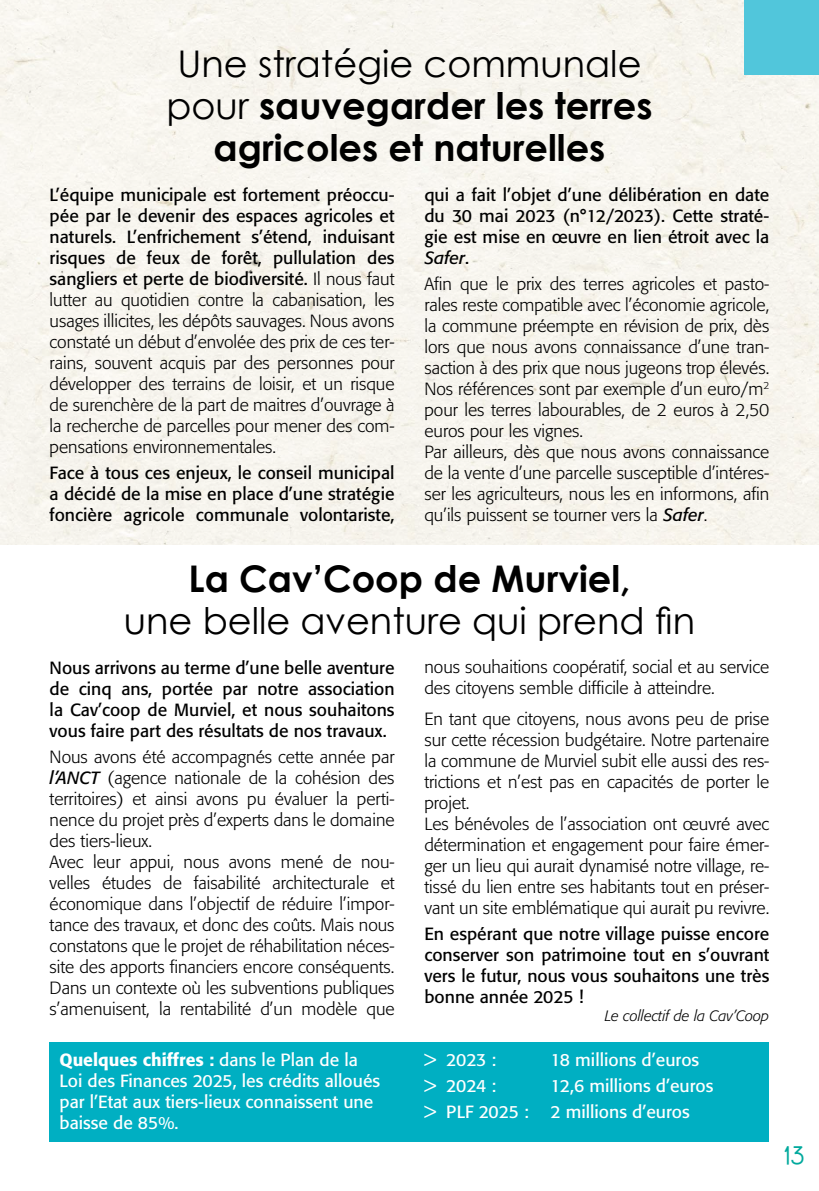
<style>
.page{position:relative;width:819px;height:1191px;background:#fff}
.page>*{position:absolute;margin:0;border:0;box-sizing:border-box;transform-origin:0 0}
.t1{font:700 36.75px/42px "Century Gothic";color:#000;text-align:center}
.t2{font:36.75px "Century Gothic";color:#000}
.t3{font:700 24.5px "Coamei";color:#00a99d}
.t4{font:300 17.5px/21px "Formata";color:#000}
.t5{font:17.5px/21px "Formata";color:#000;text-align:justify}
.t6{font:17.5px/21px "Formata";color:#fff}
.t7{font:italic 300 14.88px "Formata";color:#000}
.s1{font-weight:400}
.s2{font-style:italic}
.s3{font-weight:400;font-style:italic}
.s4{font-weight:500}
</style>
<div class="page">
<div style="left:0;top:0;width:819px;height:544px;background:#f7f5ef"></div>
<div style="left:50px;top:1042px;width:719px;height:99px;background:#00afc2"></div>
<div style="left:744px;top:0;width:75px;height:74px;background:#51c6db"></div>
<h1 class="t1" style="left:166px;top:42px;width:487px"><span class="s1">Une stratégie communale pour</span> sauvegarder les terres agricoles et naturelles</h1>
<p class="t5" style="left:424px;top:184px;width:346px">qui a fait l’objet d’une délibération en date du 30 mai 2023 (n°12/2023). Cette straté&shy;gie est mise en œuvre en lien étroit avec la <span class="s2">Safer</span>.</p>
<p class="t4" style="left:424px;top:274px;width:346px">Afin que le prix des terres agricoles et pasto&shy;rales reste compatible avec l’économie agricole, la commune préempte en révision de prix, dès lors que nous avons connaissance d’une tran&shy;saction à des prix que nous jugeons trop élevés.<br>Nos références sont par exemple d’un euro/m<sup>2 </sup>pour les terres labourables, de 2 euros à 2,50 euros pour les vignes.<br>Par ailleurs, dès que nous avons connaissance de la vente d’une parcelle susceptible d’intéres&shy;ser les agriculteurs, nous les en informons, afin qu’ils puissent se tourner vers la <span class="s3">Safer</span>.</p>
<p class="t4" style="left:50px;top:185px;width:346px;text-align:justify"><span class="s1">L’équipe municipale est fortement préoccu&shy;pée par le devenir des espaces agricoles et naturels. L’enfrichement s’étend, induisant risques de feux de forêt, pullulation des sangliers et perte de biodiversité.</span> Il nous faut lutter au quotidien contre la cabanisation, les usages illicites, les dépôts sauvages. Nous avons constaté un début d’envolée des prix de ces ter&shy;rains, souvent acquis par des personnes pour développer des terrains de loisir, et un risque de surenchère de la part de maitres d’ouvrage à la recherche de parcelles pour mener des com&shy;pensations environnementales.</p>
<p class="t5" style="left:50px;top:462px;width:346px">Face à tous ces enjeux, le conseil municipal a décidé de la mise en place d’une stratégie foncière agricole communale volontariste,</p>
<h1 class="t1" style="left:188px;top:557px;width:443px">La Cav’Coop de Murviel,</h1>
<h1 class="t2" style="left:124px;top:598px;width:572px">une belle aventure qui prend fin</h1>
<p class="t4" style="left:424px;top:656px;width:346px">nous souhaitions coopératif, social et au service des citoyens semble difficile à atteindre.</p>
<p class="t4" style="left:424px;top:708px;width:346px">En tant que citoyens, nous avons peu de prise sur cette récession budgétaire. Notre partenaire la commune de Murviel subit elle aussi des res&shy;trictions et n’est pas en capacités de porter le projet.<br>Les bénévoles de l’association ont œuvré avec détermination et engagement pour faire émer&shy;ger un lieu qui aurait dynamisé notre village, re&shy;tissé du lien entre ses habitants tout en préser&shy;vant un site emblématique qui aurait pu revivre.</p>
<p class="t5" style="left:424px;top:923px;width:346px">En espérant que notre village puisse encore conserver son patrimoine tout en s’ouvrant vers le futur, nous vous souhaitons une très bonne année 2025 !</p>
<p class="t7" style="left:604px;top:1007px;width:166px">Le collectif de la Cav’Coop</p>
<p class="t5" style="left:50px;top:657px;width:346px">Nous arrivons au terme d’une belle aventure de cinq ans, portée par notre association la Cav’coop de Murviel, et nous souhaitons vous faire part des résultats de nos travaux.</p>
<p class="t4" style="left:50px;top:746px;width:346px">Nous avons été accompagnés cette année par <span class="s3">l’ANCT</span> (agence nationale de la cohésion des territoires) et ainsi avons pu évaluer la perti&shy;nence du projet près d’experts dans le domaine des tiers-lieux.<br>Avec leur appui, nous avons mené de nou&shy;velles études de faisabilité architecturale et économique dans l’objectif de réduire l’impor&shy;tance des travaux, et donc des coûts. Mais nous constatons que le projet de réhabilitation néces&shy;site des apports financiers encore conséquents.<br>Dans un contexte où les subventions publiques s’amenuisent, la rentabilité d’un modèle que</p>
<p class="t6" style="left:60px;top:1049px;width:322px"><span class="s4">Quelques chiffres :</span> dans le Plan de la Loi des Finances 2025, les crédits alloués par l’Etat aux tiers-lieux connaissent une baisse de 85%.</p>
<p class="t6" style="left:424px;top:1049px;width:73px">&gt; 2023 :</p>
<p class="t6" style="left:550px;top:1049px;width:150px">18 millions d’euros</p>
<p class="t6" style="left:424px;top:1072px;width:290px;line-height:25.9px;text-indent:126px">12,6 millions d’euros &gt; PLF 2025 : 2 millions d’euros</p>
<p class="t6" style="left:424px;top:1075px;width:73px">&gt; 2024 :</p>
<h2 class="t3" style="left:783px;top:1142px;width:23px">13</h2>
</div>
